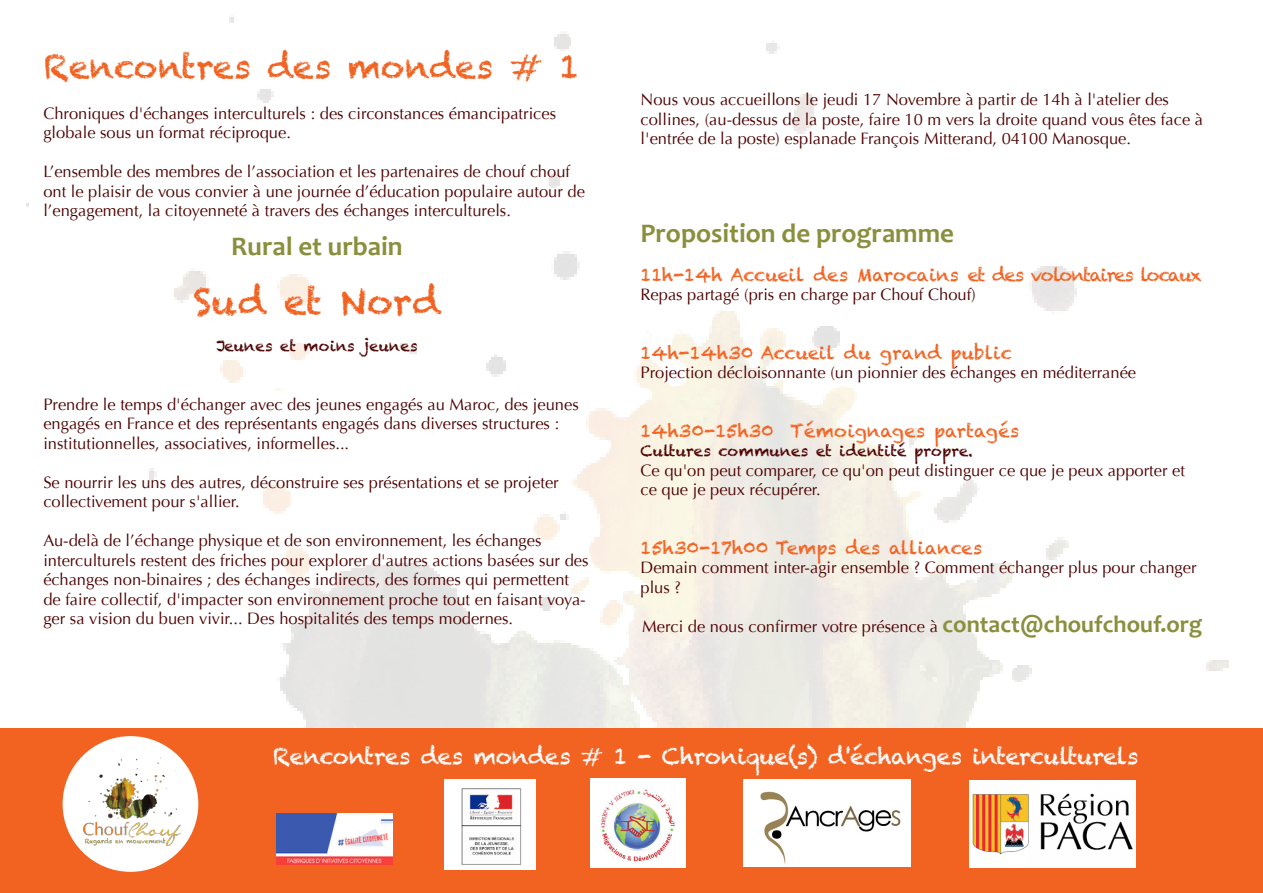
<style>
.page{position:relative;width:1263px;height:893px;background:#fff}
.page>*{position:absolute;margin:0;border:0;box-sizing:border-box;transform-origin:0 0}
.t1{font:36px "Chalkduster";letter-spacing:.01em;color:#f26322}
.t2{font:33px "Chalkduster";color:#f26322}
.t3{font:700 27px "Candara";color:#8a8f3d}
.t4{font:22.5px "Chalkduster";letter-spacing:-.02em;color:#fff}
.t5{font:18px "Chalkduster";color:#f26322}
.t6{font:18px "Chalkduster";letter-spacing:-.04em;color:#f26322}
.t7{font:16.5px/19.5px "Optima";color:#4e0000}
.t8{font:15px "Chalkduster";letter-spacing:.005em;color:#4e0000}
.s1{font-family:"Candara";font-weight:700;font-size:24px;color:#8a8f3d}
</style>
<div class="page">
<img style="left:0;top:17px;width:1263px;height:712px">
<div style="left:0;top:729px;width:1263px;height:164px;background:#f26322"></div>
<div style="left:63px;top:736px;width:135px;height:136px;background:#fff;border-radius:50%"></div>
<img style="left:79px;top:750px;width:104px;height:99px">
<img style="left:591px;top:778px;width:94px;height:89px">
<img style="left:744px;top:779px;width:166px;height:87px">
<img style="left:969px;top:780px;width:166px;height:87px">
<img style="left:276px;top:814px;width:116px;height:50px">
<img style="left:444px;top:779px;width:92px;height:90px">
<h2 class="t2" style="left:43px;top:47px;width:537px">Rencontres des mondes # 1</h2>
<p class="t7" style="left:43px;top:104px;width:514px">Chroniques d'échanges interculturels : des circonstances émancipatrices globale sous un format réciproque.</p>
<p class="t7" style="left:43px;top:162px;width:543px">L’ensemble des membres de l’association et les partenaires de chouf chouf ont le plaisir de vous convier à une journée d’éducation populaire autour de l’engagement, la citoyenneté à travers des échanges interculturels.</p>
<h3 class="t3" style="left:231px;top:230px;width:173px">Rural et urbain</h3>
<h1 class="t1" style="left:193px;top:280px;width:249px">Sud et Nord</h1>
<p class="t8" style="left:216px;top:337px;width:203px">Jeunes et moins jeunes</p>
<p class="t7" style="left:43px;top:395px;width:537px">Prendre le temps d'échanger avec des jeunes engagés au Maroc, des jeunes engagés en France et des représentants engagés dans diverses structures : institutionnelles, associatives, informelles...</p>
<p class="t7" style="left:43px;top:473px;width:517px">Se nourrir les uns des autres, déconstruire ses présentations et se projeter collectivement pour s'allier.</p>
<p class="t7" style="left:43px;top:531px;width:547px">Au-delà de l’échange physique et de son environnement, les échanges interculturels restent des friches pour explorer d'autres actions basées sur des échanges non-binaires ; des échanges indirects, des formes qui permettent de faire collectif, d'impacter son environnement proche tout en faisant voya&shy;ger sa vision du buen vivir... Des hospitalités des temps modernes.</p>
<p class="t7" style="left:640px;top:90px;width:564px">Nous vous accueillons le jeudi 17 Novembre à partir de 14h à l'atelier des collines, (au-dessus de la poste, faire 10 m vers la droite quand vous êtes face à l'entrée de la poste) esplanade François Mitterand, 04100 Manosque.</p>
<h3 class="t3" style="left:640px;top:217px;width:315px">Proposition de programme</h3>
<p class="t6" style="left:640px;top:264px;width:563px">11h-14h Accueil des Marocains et des volontaires locaux</p>
<p class="t7" style="left:640px;top:285px;width:337px">Repas partagé (pris en charge par Chouf Chouf)</p>
<p class="t5" style="left:640px;top:342px;width:373px">14h-14h30 Accueil du grand public</p>
<p class="t7" style="left:640px;top:363px;width:497px">Projection décloisonnante (un pionnier des échanges en méditerranée</p>
<p class="t5" style="left:640px;top:420px;width:380px">14h30-15h30 Témoignages partagés</p>
<p class="t8" style="left:640px;top:442px;width:334px">Cultures communes et identité propre.</p>
<p class="t7" style="left:640px;top:461px;width:546px">Ce qu'on peut comparer, ce qu'on peut distinguer ce que je peux apporter et ce que je peux récupérer.</p>
<p class="t5" style="left:640px;top:537px;width:343px">15h30-17h00 Temps des alliances</p>
<p class="t7" style="left:640px;top:558px;width:557px">Demain comment inter-agir ensemble ? Comment échanger plus pour changer plus ?</p>
<p class="t7" style="left:642px;top:617px;width:562px">Merci de nous confirmer votre présence à <span class="s1">contact@choufchouf.org</span></p>
<h3 class="t4" style="left:273px;top:743px;width:867px">Rencontres des mondes # 1 - Chronique(s) d'échanges interculturels</h3>
</div>
